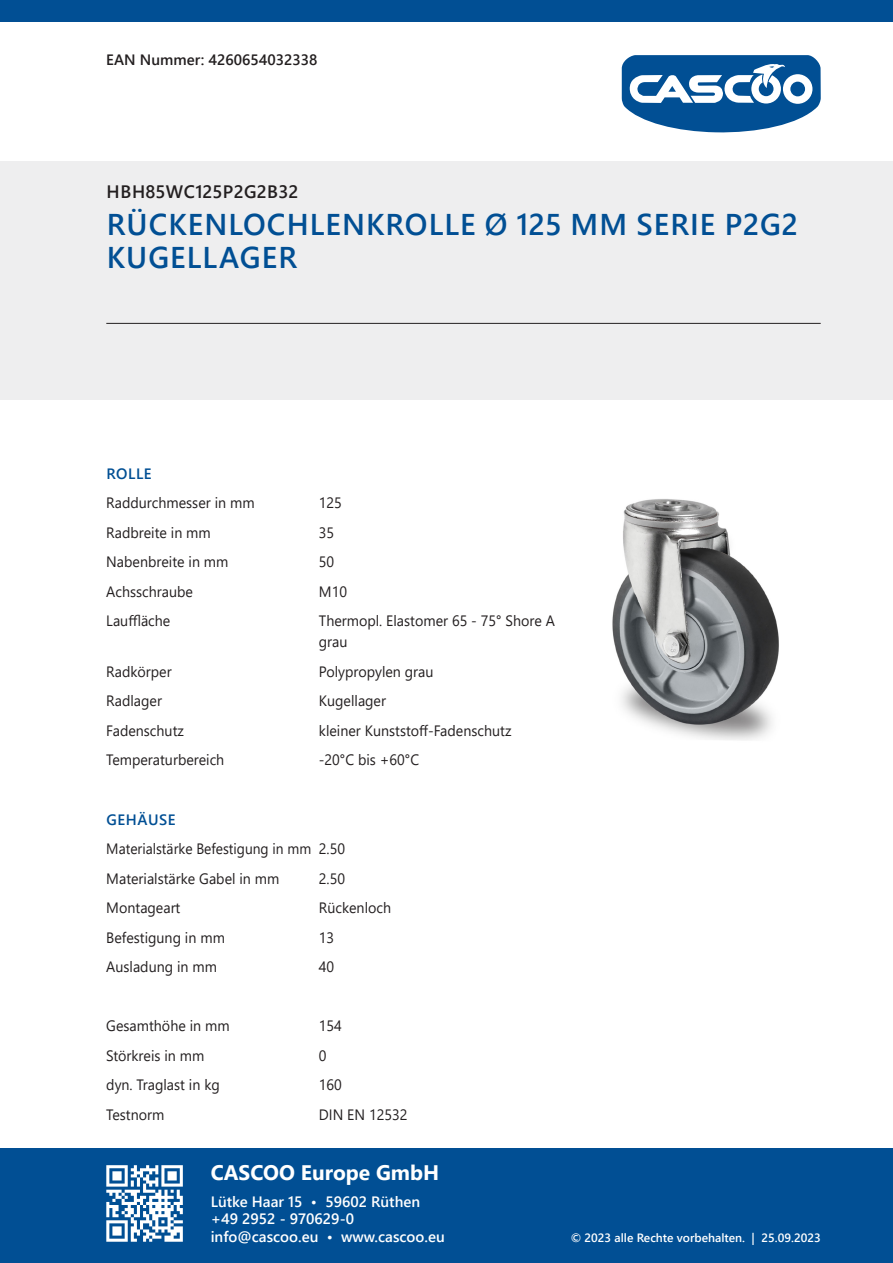
<style>
.page{position:relative;width:893px;height:1263px;background:#fff}
.page>*{position:absolute;margin:0;border:0;box-sizing:border-box;transform-origin:0 0}
.t1{font:600 30px/33px "Segoe UI";letter-spacing:.035em;color:#014f94}
.t2{font:700 21px "Segoe UI";color:#fff}
.t3{font:600 18px "Segoe UI";letter-spacing:.02em;color:#231f20}
.t4{font:15px/21px "Segoe UI";color:#231f20;scale:.95 1}
.t5{font:600 15px/17.5px "Segoe UI";color:#fff}
.t6{font:15px/29.5px "Segoe UI";color:#231f20;scale:.92 1}
.t7{font:600 15px "Segoe UI";color:#231f20}
.t8{font:600 15px "Segoe UI";letter-spacing:.035em;color:#014f94}
.t9{font:600 12px "Segoe UI";color:#fff}
</style>
<div class="page">
<img style="left:612px;top:499px;width:167px;height:241px">
<svg style="left:622px;top:55px;width:199px;height:78px"></svg>
<div style="left:0;top:162px;width:893px;height:238px;background:#eeeeef"></div>
<div style="left:0;top:1148px;width:893px;height:115px;background:#014f94"></div>
<div style="left:0;top:0;width:893px;height:21px;background:#014f94"></div>
<svg style="left:106px;top:1165px;width:77px;height:77px"></svg>
<hr style="left:106px;top:323px;width:715px;height:1px;background:#231f20">
<p class="t7" style="left:106px;top:45px;width:213px">EAN Nummer: 4260654032338</p>
<p class="t3" style="left:107px;top:175px;width:193px">HBH85WC125P2G2B32</p>
<h1 class="t1" style="left:107px;top:206px;width:693px">RÜCKENLOCHLENKROLLE Ø 125 MM SERIE P2G2<br>KUGELLAGER</h1>
<p class="t8" style="left:107px;top:459px;width:47px">ROLLE</p>
<p class="t4" style="left:106px;top:491px;width:158px">Raddurchmesser in mm</p>
<p class="t4" style="left:319px;top:491px;width:26px">125</p>
<p class="t4" style="left:106px;top:521px;width:112px">Radbreite in mm</p>
<p class="t4" style="left:319px;top:521px;width:18px">35</p>
<p class="t4" style="left:106px;top:550px;width:130px">Nabenbreite in mm</p>
<p class="t4" style="left:319px;top:550px;width:18px">50</p>
<p class="t4" style="left:106px;top:580px;width:93px">Achsschraube</p>
<p class="t4" style="left:319px;top:580px;width:31px">M10</p>
<p class="t4" style="left:106px;top:609px;width:69px">Lauffläche</p>
<p class="t4" style="left:319px;top:609px;width:250px">Thermopl. Elastomer 65 - 75° Shore A grau</p>
<p class="t4" style="left:106px;top:660px;width:70px">Radkörper</p>
<p class="t4" style="left:319px;top:660px;width:122px">Polypropylen grau</p>
<p class="t4" style="left:106px;top:689px;width:60px">Radlager</p>
<p class="t4" style="left:319px;top:689px;width:72px">Kugellager</p>
<p class="t4" style="left:106px;top:719px;width:83px">Fadenschutz</p>
<p class="t4" style="left:319px;top:719px;width:204px">kleiner Kunststoff-Fadenschutz</p>
<p class="t4" style="left:106px;top:748px;width:126px">Temperaturbereich</p>
<p class="t4" style="left:319px;top:748px;width:107px">-20°C bis +60°C</p>
<p class="t8" style="left:107px;top:805px;width:70px">GEHÄUSE</p>
<p class="t6" style="left:106px;top:832px;width:261px">Materialstärke Befestigung in mm 2.50<br>Materialstärke Gabel in mm</p>
<p class="t4" style="left:319px;top:866px;width:29px">2.50</p>
<p class="t4" style="left:106px;top:896px;width:80px">Montageart</p>
<p class="t4" style="left:319px;top:896px;width:78px">Rückenloch</p>
<p class="t4" style="left:106px;top:925px;width:126px">Befestigung in mm</p>
<p class="t4" style="left:319px;top:925px;width:18px">13</p>
<p class="t4" style="left:106px;top:955px;width:118px">Ausladung in mm</p>
<p class="t4" style="left:319px;top:955px;width:18px">40</p>
<p class="t4" style="left:106px;top:1014px;width:131px">Gesamthöhe in mm</p>
<p class="t4" style="left:319px;top:1014px;width:26px">154</p>
<p class="t4" style="left:106px;top:1043px;width:105px">Störkreis in mm</p>
<p class="t4" style="left:319px;top:1043px;width:10px">0</p>
<p class="t4" style="left:106px;top:1073px;width:121px">dyn. Traglast in kg</p>
<p class="t4" style="left:319px;top:1073px;width:26px">160</p>
<p class="t4" style="left:106px;top:1102px;width:63px">Testnorm</p>
<p class="t4" style="left:319px;top:1102px;width:95px">DIN EN 12532</p>
<h2 class="t2" style="left:211px;top:1153px;width:230px">CASCOO Europe GmbH</h2>
<p class="t5" style="left:211px;top:1191px;width:236px">Lütke Haar 15 • 59602 Rüthen +49 2952 - 970629-0 info@cascoo.eu • www.cascoo.eu</p>
<p class="t9" style="left:571px;top:1226px;width:251px">© 2023 alle Rechte vorbehalten. | 25.09.2023</p>
</div>
